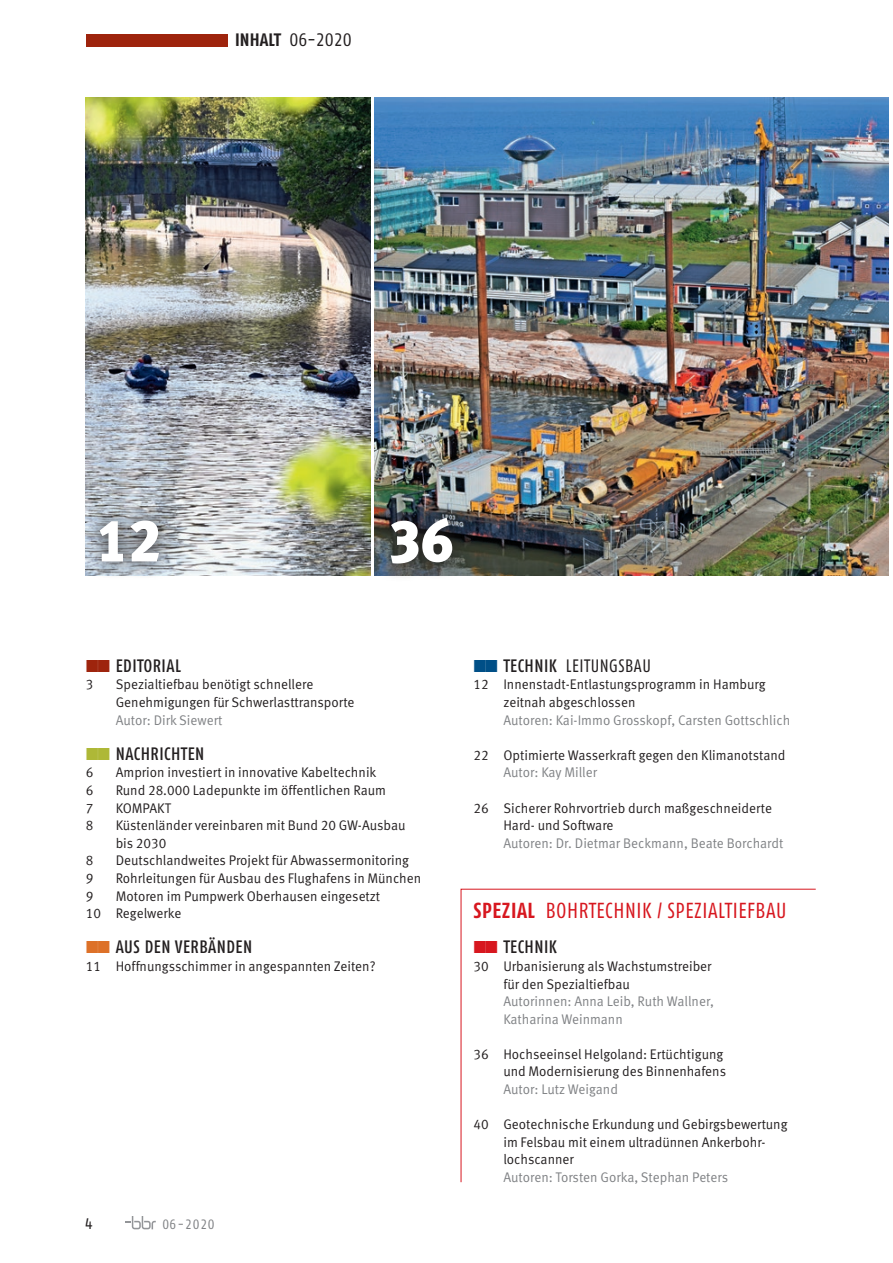
<style>
.page{position:relative;width:893px;height:1263px;background:#fff}
.page>*{position:absolute;margin:0;border:0;box-sizing:border-box;transform-origin:0 0}
.t1{font:900 59.55px "Meta OT";color:#fff;scale:.96 1}
.t2{font:condensed 21.75px "Fago OT";letter-spacing:.03em;color:#d7171f;scale:.96 1}
.t3{font:500 condensed 18px "Fago OT";letter-spacing:.03em;color:#231f20;scale:.96 1}
.t4{font:condensed 18px "Fago OT";letter-spacing:.03em;color:#231f20;scale:.96 1}
.t5{font:condensed 18px "Fago OT";letter-spacing:.03em;color:#231f20}
.t6{font:condensed 15.3px "Fago OT";color:#231f20}
.t7{font:13.95px/17.5px "Meta OT Norm";color:#231f20;scale:.96 1}
.t8{font:13.95px/17.5px "Meta OT Norm";color:#808285;scale:.96 1}
.t9{font:condensed 13.5px "Fago OT";letter-spacing:.05em;color:#808285}
.s1{font-weight:700}
.s2{font-weight:500}
</style>
<div class="page">
<div style="left:86px;top:34px;width:141px;height:12px;background:#9e240d"></div>
<svg style="left:125px;top:1216px;width:31px;height:13px"></svg>
<img style="left:85px;top:98px;width:285px;height:477px">
<svg style="left:460px;top:888px;width:356px;height:295px"></svg>
<svg style="left:85px;top:503px;width:91px;height:73px;background:#9aa1a8"></svg>
<img style="left:375px;top:98px;width:514px;height:477px">
<img style="left:374px;top:502px;width:96px;height:74px">
<svg style="left:474px;top:941px;width:23px;height:12px"></svg>
<p class="t5" style="left:235px;top:29px;width:118px"><span class="s1">INHALT</span> 06-2020</p>
<h1 class="t1" style="left:96px;top:505px;width:69px">12</h1>
<h1 class="t1" style="left:388px;top:505px;width:69px">36</h1>
<p class="t3" style="left:116px;top:655px;width:70px">EDITORIAL</p>
<p class="t7" style="left:86px;top:676px;width:9px">3</p>
<p class="t7" style="left:116px;top:676px;width:250px">Spezialtiefbau benötigt schnellere<br>Genehmigungen für Schwerlasttransporte</p>
<p class="t8" style="left:116px;top:711px;width:113px">Autor: Dirk Siewert</p>
<p class="t3" style="left:116px;top:743px;width:94px">NACHRICHTEN</p>
<p class="t7" style="left:86px;top:764px;width:9px">6</p>
<p class="t7" style="left:116px;top:764px;width:273px">Amprion investiert in innovative Kabeltechnik</p>
<p class="t7" style="left:86px;top:782px;width:9px">6</p>
<p class="t7" style="left:116px;top:782px;width:283px">Rund 28.000 Ladepunkte im öffentlichen Raum</p>
<p class="t7" style="left:86px;top:799px;width:9px">7</p>
<p class="t7" style="left:116px;top:799px;width:59px">KOMPAKT</p>
<p class="t7" style="left:86px;top:817px;width:9px">8</p>
<p class="t7" style="left:116px;top:817px;width:304px">Küstenländer vereinbaren mit Bund 20 GW-Ausbau bis 2030</p>
<p class="t7" style="left:86px;top:852px;width:9px">8</p>
<p class="t7" style="left:116px;top:852px;width:307px">Deutschlandweites Projekt für Abwassermonitoring</p>
<p class="t7" style="left:86px;top:870px;width:9px">9</p>
<p class="t7" style="left:116px;top:870px;width:320px">Rohrleitungen für Ausbau des Flughafens in München</p>
<p class="t7" style="left:86px;top:887px;width:9px">9</p>
<p class="t7" style="left:86px;top:887px;width:308px;text-indent:30px">Motoren im Pumpwerk Oberhausen eingesetzt<br>10 Regelwerke</p>
<p class="t3" style="left:116px;top:936px;width:144px">AUS DEN VERBÄNDEN</p>
<p class="t7" style="left:86px;top:958px;width:303px">11 Hoffnungsschimmer in angespannten Zeiten?</p>
<p class="t6" style="left:85px;top:1215px;width:9px">4</p>
<p class="t9" style="left:162px;top:1216px;width:53px">06-2020</p>
<p class="t4" style="left:503px;top:655px;width:155px"><span class="s2">TECHNIK</span> LEITUNGSBAU</p>
<p class="t7" style="left:503px;top:676px;width:275px;text-indent:-30px">12 Innenstadt-Entlastungsprogramm in Hamburg zeitnah abgeschlossen</p>
<p class="t8" style="left:503px;top:711px;width:300px">Autoren: Kai-Immo Grosskopf, Carsten Gottschlich</p>
<p class="t7" style="left:474px;top:746px;width:326px">22 Optimierte Wasserkraft gegen den Klimanotstand</p>
<p class="t8" style="left:503px;top:764px;width:99px">Autor: Kay Miller</p>
<p class="t7" style="left:503px;top:799px;width:281px;text-indent:-30px">26 Sicherer Rohrvortrieb durch maßgeschneiderte<br>Hard- und Software</p>
<p class="t8" style="left:503px;top:834px;width:293px">Autoren: Dr. Dietmar Beckmann, Beate Borchardt</p>
<h2 class="t2" style="left:474px;top:897px;width:328px"><span class="s1">SPEZIAL</span> BOHRTECHNIK / SPEZIALTIEFBAU</h2>
<p class="t3" style="left:503px;top:936px;width:57px">TECHNIK</p>
<p class="t7" style="left:503px;top:958px;width:218px;text-indent:-30px">30 Urbanisierung als Wachstumstreiber für den Spezialtiefbau</p>
<p class="t8" style="left:503px;top:993px;width:221px">Autorinnen: Anna Leib, Ruth Wallner,<br>Katharina Weinmann</p>
<p class="t7" style="left:474px;top:1045px;width:265px;text-align:right">36 Hochseeinsel Helgoland: Ertüchtigung und Modernisierung des Binnenhafens</p>
<p class="t8" style="left:503px;top:1081px;width:121px">Autor: Lutz Weigand</p>
<p class="t7" style="left:503px;top:1116px;width:298px;text-indent:-30px">40 Geotechnische Erkundung und Gebirgsbewertung im Felsbau mit einem ultradünnen Ankerbohr&shy;lochscanner</p>
<p class="t8" style="left:503px;top:1169px;width:236px">Autoren: Torsten Gorka, Stephan Peters</p>
</div>
